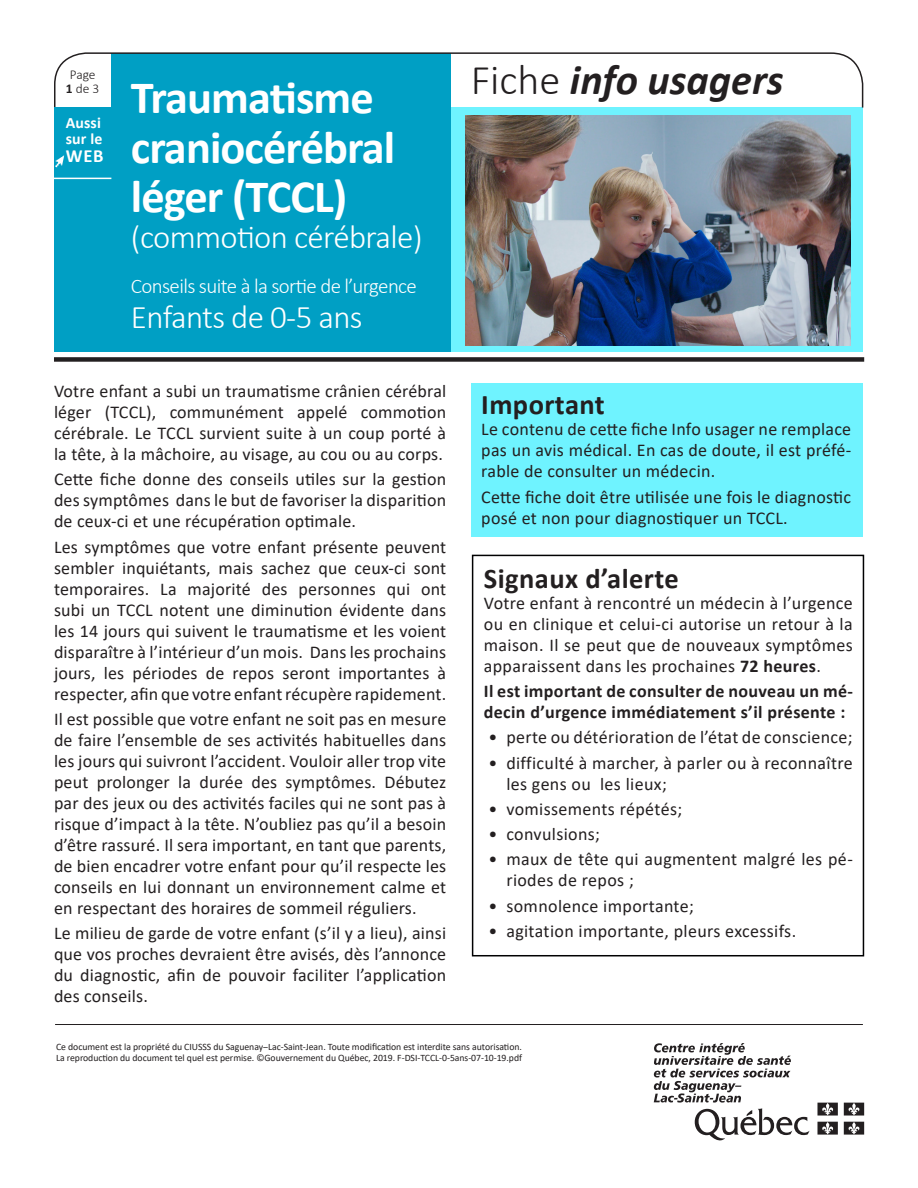
<style>
.page{position:relative;width:918px;height:1188px;background:#fff}
.page>*{position:absolute;margin:0;border:0;box-sizing:border-box;transform-origin:0 0}
.t1{font:700 46.5px/49.5px "Calibri";letter-spacing:-.02em;color:#fff}
.t2{font:italic 700 42.3px "Calibri";color:#231f20}
.t3{font:300 33px "Calibri";letter-spacing:-.02em;color:#fff}
.t4{font:700 28.5px "Calibri";letter-spacing:.015em;color:#231f20}
.t5{font:300 21px "Calibri";letter-spacing:-.03em;color:#fff}
.t6{font:700 18.6px "Calibri";color:#fff}
.t7{font:18px/21px "Calibri";letter-spacing:.01em;color:#231f20;text-align:justify}
.t8{font:700 18px/21px "Calibri";letter-spacing:.02em;color:#231f20}
.t9{font:700 15.9px "Calibri";letter-spacing:.01em;color:#fff}
.t10{font:300 13.5px/13.5px "Calibri";letter-spacing:-.005em;color:#231f20}
.t11{font:9.75px/10.5px "Calibri";letter-spacing:-.005em;color:#231f20}
.s1{font-weight:700}
.s2{font-weight:300;font-style:normal}
</style>
<div class="page">
<div style="left:450px;top:107px;width:413px;height:245px;background:#6ff3ff"></div>
<div style="left:54px;top:357px;width:810px;height:5px;background:#231f20"></div>
<div style="left:111px;top:53px;width:339px;height:299px;background:#009fc4"></div>
<svg style="left:54px;top:52px;width:810px;height:57px"></svg>
<img style="left:466px;top:115px;width:384px;height:231px">
<div style="left:54px;top:107px;width:57px;height:245px;background:#009fc4"></div>
<svg style="left:55px;top:156px;width:9px;height:11px"></svg>
<hr style="left:48px;top:178px;width:63px;height:1px;background:#fff">
<svg style="left:654px;top:1043px;width:156px;height:98px"></svg>
<svg style="left:817px;top:1103px;width:21px;height:13px"></svg>
<svg style="left:844px;top:1103px;width:20px;height:13px"></svg>
<svg style="left:817px;top:1122px;width:21px;height:13px"></svg>
<svg style="left:844px;top:1122px;width:20px;height:13px"></svg>
<hr style="left:55px;top:1024px;width:808px;height:1px;background:#231f20">
<div style="left:472px;top:384px;width:391px;height:153px;background:#6ff3ff"></div>
<div style="left:472px;top:555px;width:392px;height:401px;border:2px solid #000001"></div>
<p class="t10" style="left:66px;top:68px;width:35px">Page<br><span class="s1">1</span> de 3</p>
<p class="t9" style="left:66px;top:112px;width:37px">Aussi</p>
<p class="t9" style="left:66px;top:128px;width:38px">sur le</p>
<p class="t6" style="left:66px;top:143px;width:39px">WEB</p>
<p class="t1" style="left:131px;top:72px;width:266px">Traumatisme craniocérébral léger (TCCL)</p>
<p class="t3" style="left:131px;top:217px;width:293px">(commotion cérébrale)</p>
<p class="t5" style="left:131px;top:273px;width:288px">Conseils suite à la sortie de l’urgence</p>
<p class="t3" style="left:131px;top:296px;width:233px">Enfants de 0-5 ans</p>
<p class="t7" style="left:54px;top:380px;width:394px">Votre enfant a subi un traumatisme crânien cérébral léger (TCCL), communément appelé commotion cérébrale. Le TCCL survient suite à un coup porté à la tête, à la mâchoire, au visage, au cou ou au corps.</p>
<p class="t7" style="left:54px;top:468px;width:394px">Cette fiche donne des conseils utiles sur la gestion des symptômes dans le but de favoriser la disparition de ceux-ci et une récupération optimale.</p>
<p class="t7" style="left:54px;top:536px;width:394px">Les symptômes que votre enfant présente peuvent sembler inquiétants, mais sachez que ceux-ci sont temporaires. La majorité des personnes qui ont subi un TCCL notent une diminution évidente dans les 14 jours qui suivent le traumatisme et les voient disparaître à l’intérieur d’un mois. Dans les prochains jours, les périodes de repos seront importantes à respecter, afin que votre enfant récupère rapidement.</p>
<p class="t7" style="left:54px;top:708px;width:394px">Il est possible que votre enfant ne soit pas en mesure de faire l’ensemble de ses activités habituelles dans les jours qui suivront l’accident. Vouloir aller trop vite peut prolonger la durée des symptômes. Débutez par des jeux ou des activités faciles qui ne sont pas à risque d’impact à la tête. N’oubliez pas qu’il a besoin d’être rassuré. Il sera important, en tant que parents, de bien encadrer votre enfant pour qu’il respecte les conseils en lui donnant un environnement calme et en respectant des horaires de sommeil réguliers.</p>
<p class="t7" style="left:54px;top:922px;width:394px">Le milieu de garde de votre enfant (s’il y a lieu), ainsi que vos proches devraient être avisés, dès l’annonce du diagnostic, afin de pouvoir faciliter l’application des conseils.</p>
<p class="t2" style="left:471px;top:51px;width:314px"><span class="s2">Fiche</span> info usagers</p>
<p class="t4" style="left:481px;top:385px;width:125px">Important</p>
<p class="t7" style="left:481px;top:419px;width:371px">Le contenu de cette fiche Info usager ne remplace pas un avis médical. En cas de doute, il est préfé&shy;rable de consulter un médecin.</p>
<p class="t7" style="left:481px;top:486px;width:371px">Cette fiche doit être utilisée une fois le diagnostic posé et non pour diagnostiquer un TCCL.</p>
<h3 class="t4" style="left:484px;top:558px;width:196px">Signaux d’alerte</h3>
<p class="t7" style="left:484px;top:592px;width:370px">Votre enfant à rencontré un médecin à l’urgence ou en clinique et celui-ci autorise un retour à la maison. Il se peut que de nouveaux symptômes apparaissent dans les prochaines <span class="s1">72 heures</span>.</p>
<p class="t8" style="left:484px;top:680px;width:370px">Il est important de consulter de nouveau un mé&shy;decin d’urgence immédiatement s’il présente :</p>
<p class="t7" style="left:488px;top:726px;width:366px">• perte ou détérioration de l’état de conscience;</p>
<p class="t7" style="left:506px;top:752px;width:348px;text-indent:-18px">• difficulté à marcher, à parler ou à reconnaître les gens ou les lieux;</p>
<p class="t7" style="left:488px;top:798px;width:195px">• vomissements répétés;</p>
<p class="t7" style="left:488px;top:823px;width:113px">• convulsions;</p>
<p class="t7" style="left:506px;top:848px;width:348px;text-indent:-18px">• maux de tête qui augmentent malgré les pé&shy;riodes de repos ;</p>
<p class="t7" style="left:488px;top:895px;width:207px">• somnolence importante;</p>
<p class="t7" style="left:488px;top:920px;width:309px">• agitation importante, pleurs excessifs.</p>
<p class="t11" style="left:56px;top:1042px;width:467px">Ce document est la propriété du CIUSSS du Saguenay‒Lac-Saint-Jean. Toute modification est interdite sans autorisation.<br>La reproduction du document tel quel est permise. ©Gouvernement du Québec, 2019. F-DSI-TCCL-0-5ans-07-10-19.pdf</p>
</div>
